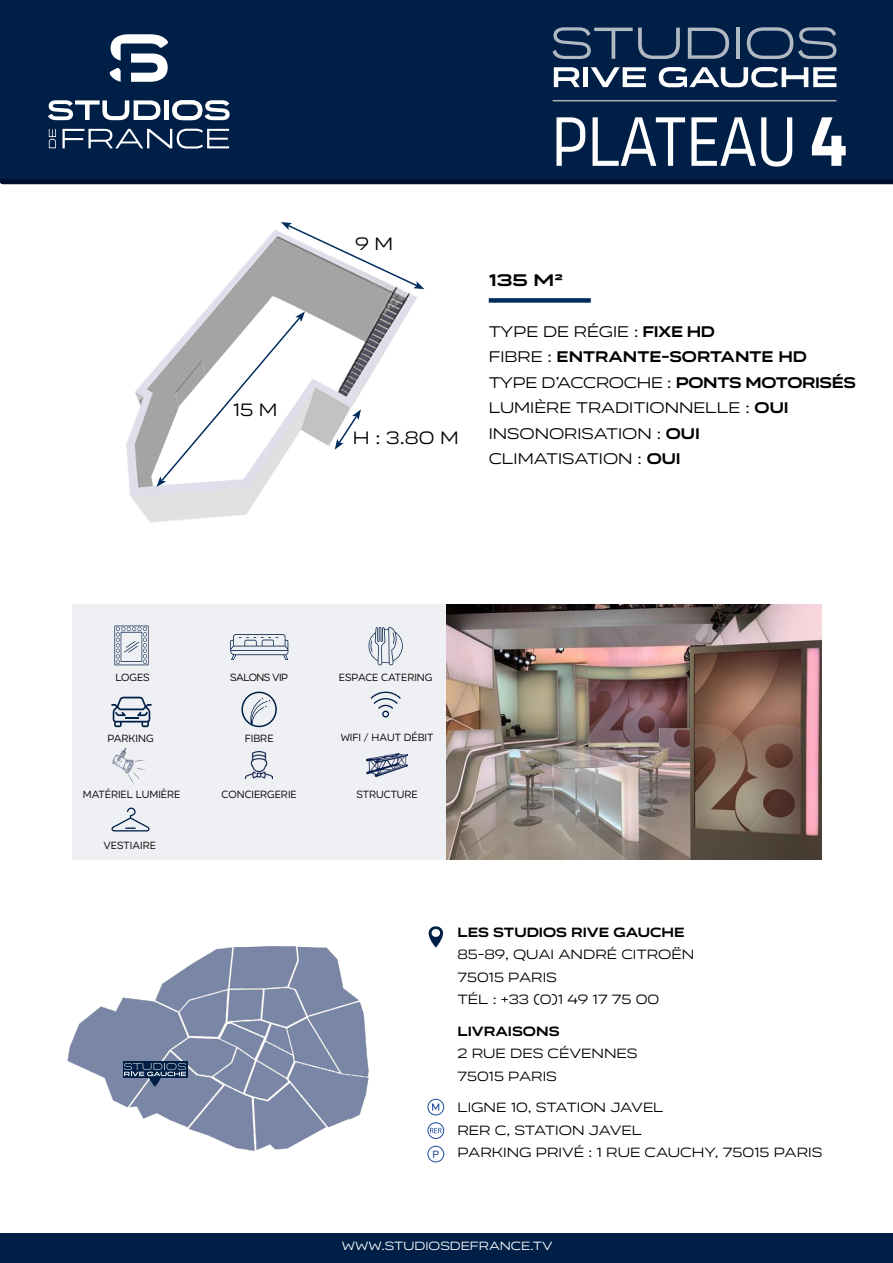
<style>
.page{position:relative;width:893px;height:1263px;background:#fff}
.page>*{position:absolute;margin:0;border:0;box-sizing:border-box;transform-origin:0 0}
.t1{font:300 condensed 70.05px "Organetto";letter-spacing:-.01em;color:#fff}
.t2{font:300 semi-expanded 18px "Organetto";color:#000}
.t3{font:700 expanded 16.95px "Organetto";color:#000}
.t4{font:300 semi-expanded 15.45px/25.5px "Organetto";color:#000}
.t5{font:300 semi-expanded 13.5px/22.5px "Organetto";color:#000}
.t6{font:700 semi-expanded 13.5px "Organetto";color:#000}
.t7{font:300 semi-expanded 12px "Organetto";color:#fff}
.t8{font:300 10.5px "Organetto";color:#000}
.t9{font:300 10.5px "Organetto";letter-spacing:-.05em;color:#000}
.t10{font:10.05px "Arial";color:#1b499a}
.s1{font-weight:700}
</style>
<div class="page">
<div style="left:0;top:1233px;width:893px;height:30px;background:#001f47"></div>
<div style="left:0;top:0;width:893px;height:183px;background:#001f47"></div>
<svg style="left:109px;top:34px;width:59px;height:48px"></svg>
<svg style="left:48px;top:100px;width:112px;height:20px"></svg>
<div style="left:164px;top:100px;width:5px;height:20px;background:#fff"></div>
<svg style="left:62px;top:129px;width:167px;height:20px"></svg>
<svg style="left:172px;top:100px;width:58px;height:20px"></svg>
<svg style="left:49px;top:129px;width:7px;height:19px"></svg>
<div style="left:2px;top:179px;width:891px;height:5px;background:#000e2e"></div>
<div style="left:489px;top:298px;width:102px;height:5px;background:#002c5d"></div>
<img style="left:67px;top:946px;width:302px;height:205px">
<svg style="left:428px;top:926px;width:15px;height:21px"></svg>
<svg style="left:430px;top:1128px;width:12px;height:5px"></svg>
<div style="left:428px;top:1122px;width:16px;height:17px;border:1px solid #1b499a;border-radius:50%"></div>
<div style="left:428px;top:1146px;width:16px;height:16px;border:1px solid #1b499a;border-radius:50%"></div>
<div style="left:428px;top:1099px;width:16px;height:16px;border:1px solid #1b499a;border-radius:50%"></div>
<svg style="left:432px;top:1100px;width:8px;height:11px"></svg>
<div style="left:123px;top:1062px;width:65px;height:16px;background:#001f47"></div>
<svg style="left:124px;top:1063px;width:62px;height:24px"></svg>
<svg style="left:553px;top:27px;width:127px;height:32px"></svg>
<svg style="left:688px;top:28px;width:41px;height:31px"></svg>
<hr style="left:736px;top:28px;width:4px;height:31px;background:#b0b8c2">
<svg style="left:747px;top:27px;width:89px;height:32px"></svg>
<svg style="left:554px;top:67px;width:26px;height:20px"></svg>
<div style="left:583px;top:67px;width:5px;height:20px;background:#fff"></div>
<svg style="left:591px;top:67px;width:55px;height:20px"></svg>
<svg style="left:659px;top:67px;width:177px;height:20px"></svg>
<hr style="left:553px;top:100px;width:283px;height:1px;background:#aeaeae">
<img style="left:126px;top:230px;width:299px;height:293px">
<div style="left:72px;top:604px;width:374px;height:255px;background:#eff0f3"></div>
<svg style="left:230px;top:634px;width:58px;height:26px"></svg>
<svg style="left:114px;top:625px;width:35px;height:40px"></svg>
<svg style="left:111px;top:807px;width:39px;height:24px"></svg>
<div style="left:241px;top:692px;width:36px;height:35px;border:2px solid #001f47;border-radius:50%"></div>
<svg style="left:249px;top:698px;width:21px;height:28px"></svg>
<svg style="left:111px;top:697px;width:41px;height:30px"></svg>
<img style="left:246px;top:751px;width:27px;height:27px">
<svg style="left:371px;top:692px;width:30px;height:25px"></svg>
<svg style="left:369px;top:627px;width:34px;height:38px"></svg>
<img style="left:366px;top:753px;width:42px;height:23px">
<img style="left:112px;top:747px;width:33px;height:37px">
<img style="left:446px;top:604px;width:375px;height:255px">
<svg style="left:335px;top:409px;width:26px;height:41px"></svg>
<svg style="left:281px;top:222px;width:143px;height:67px"></svg>
<svg style="left:156px;top:311px;width:149px;height:176px"></svg>
<h2 class="t2" style="left:233px;top:398px;width:46px">15 M</h2>
<h2 class="t2" style="left:355px;top:232px;width:40px">9 M</h2>
<h2 class="t2" style="left:353px;top:426px;width:107px">H : 3.80 M</h2>
<h1 class="t1" style="left:552px;top:99px;width:297px">PLATEAU <span class="s1">4</span></h1>
<p class="t3" style="left:489px;top:269px;width:76px">135 m²</p>
<p class="t4" style="left:489px;top:318px;width:369px">TYPE DE RÉGIE : <span class="s1">FIXE HD<br></span>FIBRE : <span class="s1">ENTRANTE-SORTANTE HD<br></span>TYPE D’ACCROCHE : <span class="s1">PONTS MOTORISÉS<br></span>LUMIÈRE TRADITIONNELLE : <span class="s1">OUI<br></span>INSONORISATION : <span class="s1">OUI<br></span>CLIMATISATION : <span class="s1">OUI</span></p>
<p class="t8" style="left:115px;top:671px;width:36px">LOGES</p>
<p class="t9" style="left:230px;top:671px;width:59px">SALONS VIP</p>
<p class="t8" style="left:107px;top:731px;width:48px">PARKING</p>
<p class="t8" style="left:245px;top:731px;width:30px">FIBRE</p>
<p class="t8" style="left:339px;top:671px;width:95px">ESPACE CATERING</p>
<p class="t8" style="left:341px;top:731px;width:94px">WIFI / HAUT DÉBIT</p>
<p class="t8" style="left:83px;top:788px;width:99px">MATÉRIEL LUMIÈRE</p>
<p class="t8" style="left:356px;top:788px;width:63px">STRUCTURE</p>
<p class="t8" style="left:222px;top:788px;width:77px">CONCIERGERIE</p>
<p class="t8" style="left:103px;top:839px;width:54px">VESTIAIRE</p>
<p class="t6" style="left:457px;top:923px;width:229px">LES STUDIOS RIVE GAUCHE</p>
<p class="t5" style="left:457px;top:943px;width:238px">85-89, QUAI ANDRÉ CITROËN<br>75015 PARIS<br>TÉL : +33 (0)1 49 17 75 00</p>
<p class="t6" style="left:457px;top:1022px;width:103px">LIVRAISONS</p>
<p class="t5" style="left:457px;top:1042px;width:182px">2 RUE DES CÉVENNES<br>75015 PARIS</p>
<p class="t5" style="left:457px;top:1096px;width:207px">LIGNE 10, STATION JAVEL<br>RER C, STATION JAVEL</p>
<p class="t10" style="left:433px;top:1147px;width:8px">P</p>
<p class="t5" style="left:457px;top:1141px;width:366px">PARKING PRIVÉ : 1 RUE CAUCHY, 75015 PARIS</p>
<p class="t7" style="left:342px;top:1239px;width:212px">WWW.STUDIOSDEFRANCE.TV</p>
</div>
